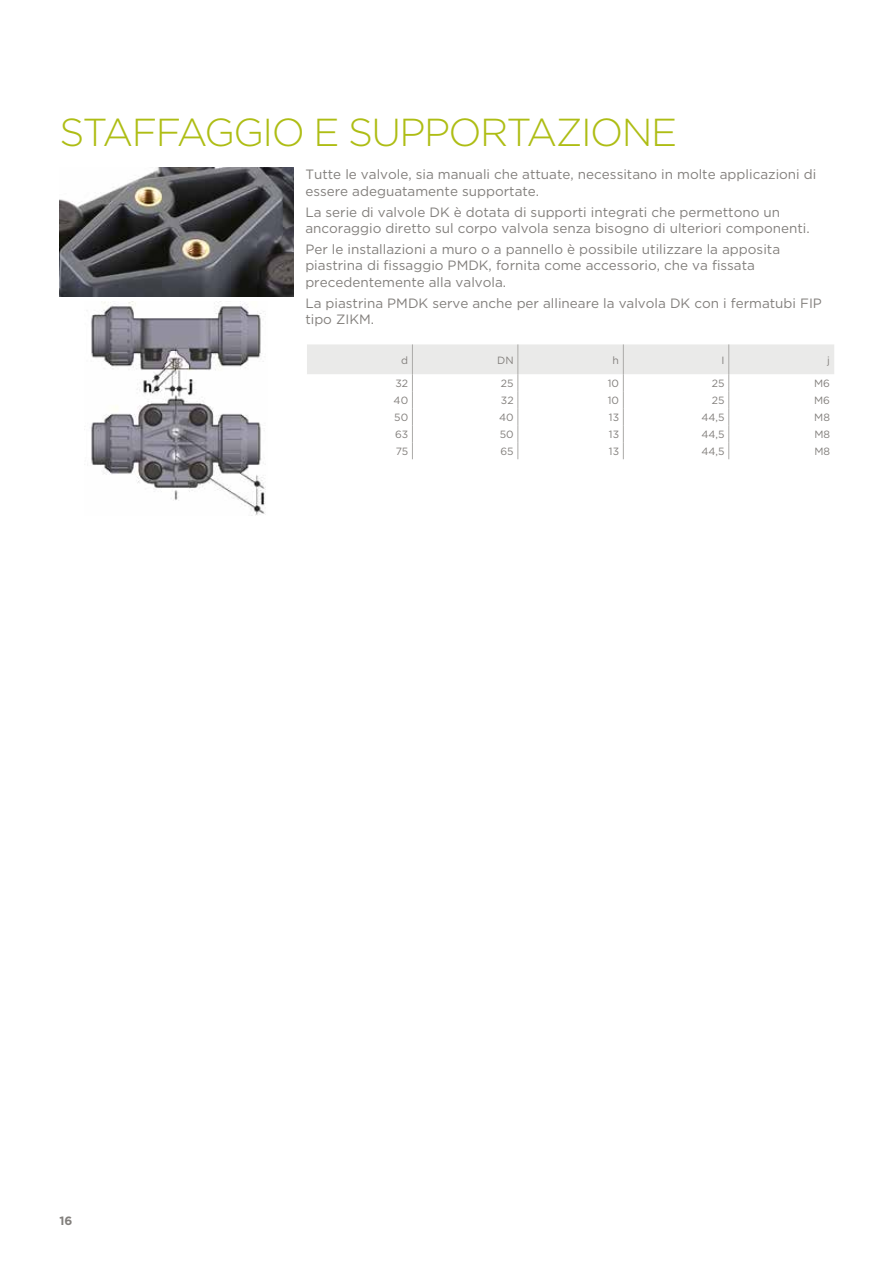
<style>
.page{position:relative;width:893px;height:1263px;background:#fff}
.page>*{position:absolute;margin:0;border:0;box-sizing:border-box;transform-origin:0 0}
.t1{font:300 39px "Gotham";letter-spacing:-.04em;color:#aebd14}
.t2{font:13.5px/16.5px "Gotham";color:#827f7c}
.t3{font:700 12px "Gotham";color:#827f7c}
.t4{font:10.5px "Gotham";color:#827f7c}
</style>
<div class="page">
<img style="left:60px;top:168px;width:234px;height:116px">
<svg style="left:60px;top:284px;width:234px;height:232px"></svg>
<img style="left:84px;top:302px;width:184px;height:213px">
<svg style="left:307px;top:344px;width:527px;height:115px"></svg>
<h1 class="t1" style="left:60px;top:108px;width:619px">STAFFAGGIO E SUPPORTAZIONE</h1>
<p class="t2" style="left:305px;top:166px;width:513px">Tutte le valvole, sia manuali che attuate, necessitano in molte applicazioni di essere adeguatamente supportate.</p>
<p class="t2" style="left:305px;top:203px;width:506px">La serie di valvole DK è dotata di supporti integrati che permettono un ancoraggio diretto sul corpo valvola senza bisogno di ulteriori componenti.</p>
<p class="t2" style="left:305px;top:241px;width:476px">Per le installazioni a muro o a pannello è possibile utilizzare la apposita piastrina di fissaggio PMDK, fornita come accessorio, che va fissata precedentemente alla valvola.</p>
<p class="t2" style="left:305px;top:294px;width:518px">La piastrina PMDK serve anche per allineare la valvola DK con i fermatubi FIP tipo ZIKM.</p>
<p class="t3" style="left:60px;top:1212px;width:15px">16</p>
<p class="t4" style="left:401px;top:353px;width:8px">d</p>
<p class="t4" style="left:497px;top:353px;width:18px">DN</p>
<p class="t4" style="left:613px;top:353px;width:8px">h</p>
<p class="t4" style="left:721px;top:353px;width:5px">I</p>
<p class="t4" style="left:827px;top:353px;width:4px">j</p>
<p class="t4" style="left:395px;top:376px;width:14px">32</p>
<p class="t4" style="left:501px;top:376px;width:14px">25</p>
<p class="t4" style="left:608px;top:376px;width:13px">10</p>
<p class="t4" style="left:712px;top:376px;width:14px">25</p>
<p class="t4" style="left:814px;top:376px;width:17px">M6</p>
<p class="t4" style="left:394px;top:393px;width:16px">40</p>
<p class="t4" style="left:501px;top:393px;width:14px">32</p>
<p class="t4" style="left:608px;top:393px;width:13px">10</p>
<p class="t4" style="left:712px;top:393px;width:14px">25</p>
<p class="t4" style="left:814px;top:393px;width:17px">M6</p>
<p class="t4" style="left:394px;top:410px;width:15px">50</p>
<p class="t4" style="left:499px;top:410px;width:16px">40</p>
<p class="t4" style="left:609px;top:410px;width:12px">13</p>
<p class="t4" style="left:701px;top:410px;width:25px">44,5</p>
<p class="t4" style="left:814px;top:410px;width:17px">M8</p>
<p class="t4" style="left:395px;top:427px;width:15px">63</p>
<p class="t4" style="left:500px;top:427px;width:15px">50</p>
<p class="t4" style="left:609px;top:427px;width:12px">13</p>
<p class="t4" style="left:701px;top:427px;width:25px">44,5</p>
<p class="t4" style="left:814px;top:427px;width:17px">M8</p>
<p class="t4" style="left:396px;top:444px;width:14px">75</p>
<p class="t4" style="left:500px;top:444px;width:15px">65</p>
<p class="t4" style="left:609px;top:444px;width:12px">13</p>
<p class="t4" style="left:701px;top:444px;width:25px">44,5</p>
<p class="t4" style="left:814px;top:444px;width:17px">M8</p>
</div>
